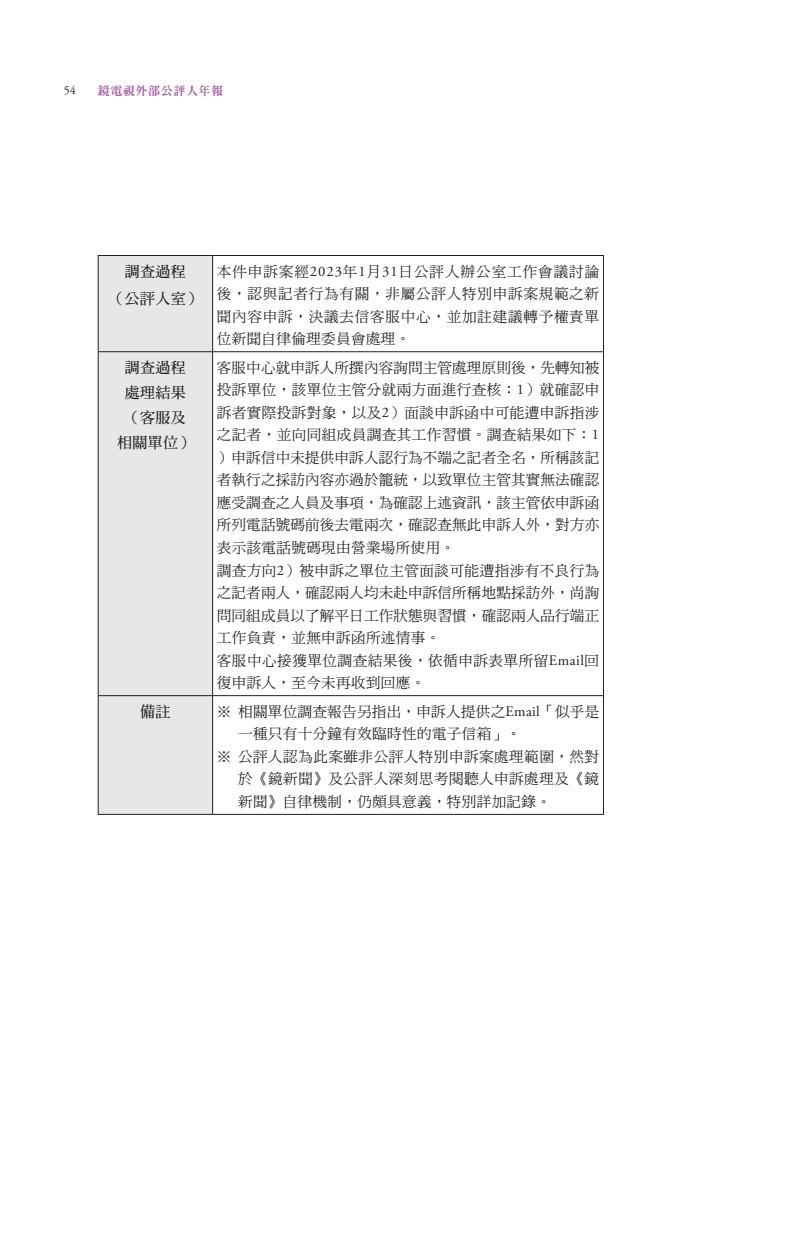
<style>
.page{position:relative;width:808px;height:1234px;background:#fff}
.page>*{position:absolute;margin:0;border:0;box-sizing:border-box;transform-origin:0 0}
.t1{font:15px/25px "DF Ming W7 WIN BF";letter-spacing:.025em;color:#231f20;text-align:center}
.t2{font:14.55px/22.5px "DF Ming W5 WIN BF";letter-spacing:.025em;color:#231f20;text-align:justify}
.t3{font:12px "DF Ming Std W9";letter-spacing:.05em;color:#a35e9b}
.t4{font:12px "Adobe Garamond Pro";color:#231f20}
.s1{font-family:"Adobe Garamond Pro"}
</style>
<div class="page">
<div style="left:99px;top:256px;width:113px;height:557px;background:#e6e7e9"></div>
<hr style="left:98px;top:255px;width:1px;height:96px;background:#231f20">
<hr style="left:603px;top:255px;width:1px;height:96px;background:#231f20">
<hr style="left:98px;top:351px;width:1px;height:344px;background:#231f20">
<hr style="left:603px;top:351px;width:1px;height:344px;background:#231f20">
<hr style="left:98px;top:695px;width:114px;height:1px;background:#231f20">
<hr style="left:98px;top:695px;width:1px;height:118px;background:#231f20">
<hr style="left:213px;top:695px;width:391px;height:1px;background:#231f20">
<hr style="left:603px;top:695px;width:1px;height:118px;background:#231f20">
<hr style="left:98px;top:813px;width:115px;height:1px;background:#231f20">
<hr style="left:213px;top:813px;width:391px;height:1px;background:#231f20">
<hr style="left:98px;top:255px;width:115px;height:1px;background:#231f20">
<hr style="left:213px;top:255px;width:391px;height:1px;background:#231f20">
<hr style="left:212px;top:255px;width:1px;height:96px;background:#231f20">
<hr style="left:99px;top:351px;width:114px;height:1px;background:#231f20">
<hr style="left:213px;top:351px;width:390px;height:1px;background:#231f20">
<hr style="left:212px;top:352px;width:1px;height:343px;background:#231f20">
<hr style="left:212px;top:695px;width:1px;height:118px;background:#231f20">
<p class="t4" style="left:64px;top:83px;width:13px">54</p>
<p class="t3" style="left:98px;top:85px;width:127px">鏡電視外部公評人年報</p>
<p class="t1" style="left:109px;top:258px;width:93px;line-height:26.5px">調查過程<br>（公評人室）</p>
<p class="t2" style="left:217px;top:260px;width:384px">本件申訴案經<span class="s1">2023</span>年<span class="s1">1</span>月<span class="s1">31</span>日公評人辦公室工作會議討論後，認與記者行為有關，非屬公評人特別申訴案規範之新聞內容申訴，決議去信客服中心，並加註建議轉予權責單位新聞自律倫理委員會處理。</p>
<p class="t1" style="left:117px;top:355px;width:78px">調查過程處理結果（客服及相關單位）</p>
<p class="t2" style="left:217px;top:356px;width:384px;text-align:left">客服中心就申訴人所撰內容詢問主管處理原則後，先轉知被投訴單位，該單位主管分就兩方面進行查核：<span class="s1">1</span>）就確認申訴者實際投訴對象，以及<span class="s1">2</span>）面談申訴函中可能遭申訴指涉之記者，並向同組成員調查其工作習慣。調查結果如下：<span class="s1">1</span>）申訴信中未提供申訴人認行為不端之記者全名，所稱該記者執行之採訪內容亦過於籠統，以致單位主管其實無法確認應受調查之人員及事項，為確認上述資訊，該主管依申訴函所列電話號碼前後去電兩次，確認查無此申訴人外，對方亦表示該電話號碼現由營業場所使用。<br>調查方向<span class="s1">2</span>）被申訴之單位主管面談可能遭指涉有不良行為之記者兩人，確認兩人均未赴申訴信所稱地點採訪外，尚詢問同組成員以了解平日工作狀態與習慣，確認兩人品行端正工作負責，並無申訴函所述情事。<br>客服中心接獲單位調查結果後，依循申訴表單所留<span class="s1">Email</span>回復申訴人，至今未再收到回應。</p>
<p class="t1" style="left:140px;top:699px;width:32px">備註</p>
<p class="t2" style="left:217px;top:700px;width:384px">※ 相關單位調查報告另指出，申訴人提供之<span class="s1">Email</span>「似乎是</p>
<p class="t2" style="left:238px;top:722px;width:284px">一種只有十分鐘有效臨時性的電子信箱」。</p>
<p class="t2" style="left:217px;top:745px;width:384px">※ 公評人認為此案雖非公評人特別申訴案處理範圍，然對</p>
<p class="t2" style="left:238px;top:767px;width:362px">於《鏡新聞》及公評人深刻思考閱聽人申訴處理及《鏡</p>
<p class="t2" style="left:238px;top:790px;width:314px">新聞》自律機制，仍頗具意義，特別詳加記錄。</p>
</div>
